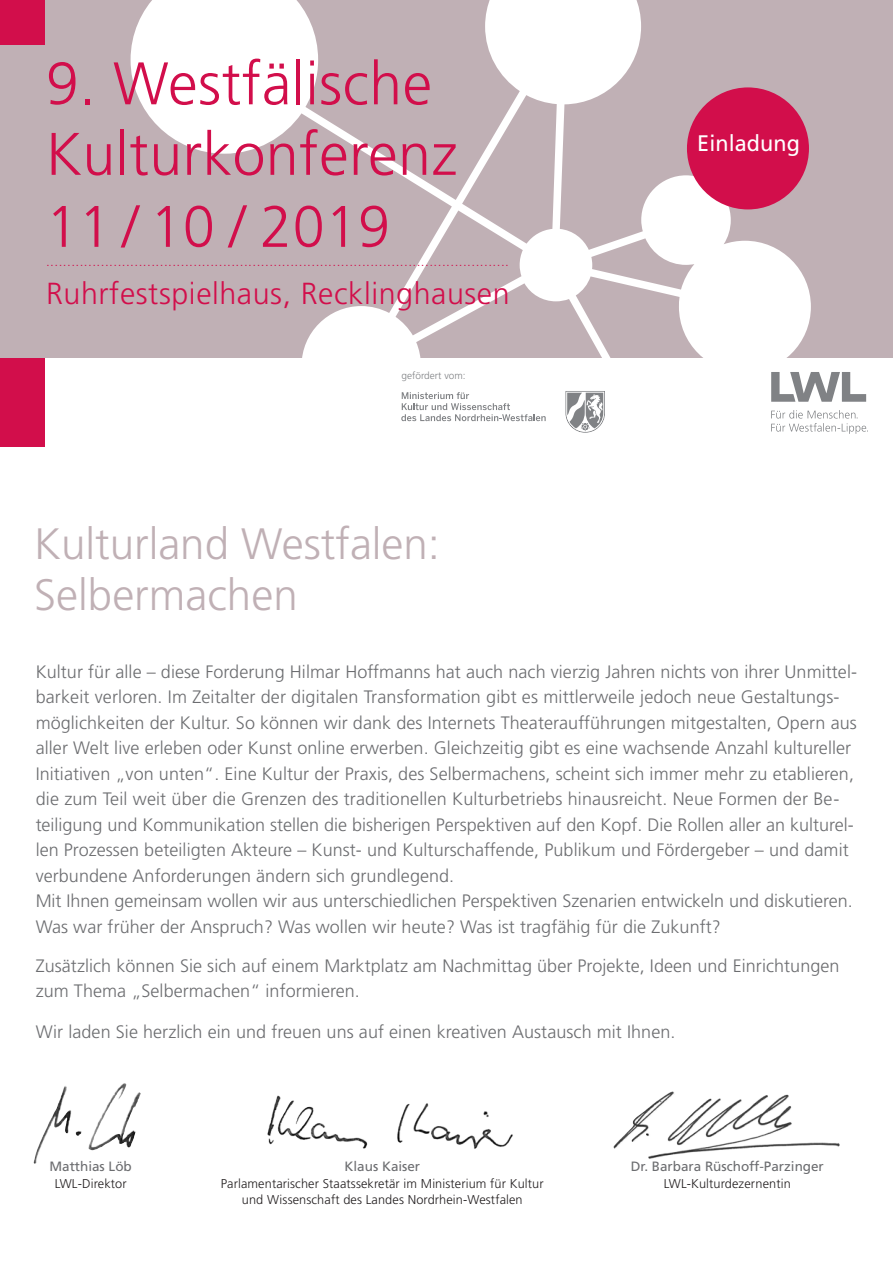
<style>
.page{position:relative;width:893px;height:1263px;background:#fff}
.page>*{position:absolute;margin:0;border:0;box-sizing:border-box;transform-origin:0 0}
.t1{font:300 60px/70.5px "Frutiger";letter-spacing:.01em;color:#d20e4b}
.t2{font:300 58.5px "Frutiger";letter-spacing:.015em;color:#d20e4b}
.t3{font:300 43.95px/51px "Frutiger";color:#c0b0b5}
.t4{font:300 30.45px "Frutiger";letter-spacing:.02em;color:#d20e4b}
.t5{font:22.5px "Frutiger";letter-spacing:.005em;color:#fff;scale:.96 1}
.t6{font:300 18px/25.5px "Frutiger";letter-spacing:.005em;color:#6c6d70}
.t7{font:300 13.5px "Frutiger";color:#d20e4b}
.t8{font:13.5px "Frutiger";color:#6c6d70}
.t9{font:300 12.75px/16.5px "Frutiger";letter-spacing:.01em;color:#231f20;text-align:center}
.t10{font:300 10.05px "Frutiger";color:#808285}
</style>
<div class="page">
<div style="left:0;top:357px;width:45px;height:89px;background:#d20e4b"></div>
<div style="left:0;top:0;width:893px;height:357px;background:#c0b0b5"></div>
<svg style="left:131px;top:0;width:680px;height:357px"></svg>
<svg style="left:771px;top:372px;width:95px;height:30px"></svg>
<svg style="left:771px;top:410px;width:97px;height:24px"></svg>
<div style="left:687px;top:87px;width:122px;height:122px;background:#d20e4b;border-radius:50%"></div>
<svg style="left:565px;top:391px;width:40px;height:42px"></svg>
<svg style="left:401px;top:392px;width:145px;height:29px"></svg>
<div style="left:0;top:0;width:45px;height:45px;background:#d20e4b"></div>
<img style="left:613px;top:1091px;width:172px;height:68px">
<img style="left:61px;top:1083px;width:80px;height:68px">
<img style="left:267px;top:1095px;width:222px;height:54px">
<h1 class="t1" style="left:46px;top:53px;width:413px">9. Westfälische<br>Kulturkonferenz</h1>
<h2 class="t2" style="left:46px;top:203px;width:345px">11 / 10 / 2019</h2>
<p class="t7" style="left:46px;top:256px;width:464px">..............................................................................................................</p>
<h3 class="t4" style="left:46px;top:281px;width:465px">Ruhrfestspielhaus, Recklinghausen</h3>
<p class="t10" style="left:402px;top:371px;width:65px">gefördert vom:</p>
<h3 class="t3" style="left:34px;top:522px;width:407px">Kulturland Westfalen:<br>Selbermachen</h3>
<p class="t5" style="left:697px;top:134px;width:108px">Einladung</p>
<p class="t6" style="left:36px;top:660px;width:823px">Kultur für alle – diese Forderung Hilmar Hoffmanns hat auch nach vierzig Jahren nichts von ihrer Unmittel&shy;barkeit verloren. Im Zeitalter der digitalen Transformation gibt es mittlerweile jedoch neue Gestaltungs&shy;möglichkeiten der Kultur. So können wir dank des Internets Theateraufführungen mitgestalten, Opern aus aller Welt live erleben oder Kunst online erwerben. Gleichzeitig gibt es eine wachsende Anzahl kultureller Initiativen „von unten“. Eine Kultur der Praxis, des Selbermachens, scheint sich immer mehr zu etablieren, die zum Teil weit über die Grenzen des traditionellen Kulturbetriebs hinausreicht. Neue Formen der Be - teiligung und Kommunikation stellen die bisherigen Perspektiven auf den Kopf. Die Rollen aller an kulturel&shy;len Prozessen beteiligten Akteure – Kunst- und Kulturschaffende, Publikum und Fördergeber – und damit verbundene Anforderungen ändern sich grundlegend.<br>Mit Ihnen gemeinsam wollen wir aus unterschiedlichen Perspektiven Szenarien entwickeln und diskutieren.<br>Was war früher der Anspruch? Was wollen wir heute? Was ist tragfähig für die Zukunft?</p>
<p class="t6" style="left:36px;top:954px;width:805px">Zusätzlich können Sie sich auf einem Marktplatz am Nachmittag über Projekte, Ideen und Einrichtungen zum Thema „Selbermachen“ informieren.</p>
<p class="t6" style="left:36px;top:1020px;width:641px">Wir laden Sie herzlich ein und freuen uns auf einen kreativen Austausch mit Ihnen.</p>
<p class="t8" style="left:49px;top:1161px;width:84px">Matthias Löb</p>
<p class="t9" style="left:55px;top:1176px;width:73px">LWL-Direktor</p>
<p class="t8" style="left:345px;top:1161px;width:77px">Klaus Kaiser</p>
<p class="t9" style="left:221px;top:1176px;width:324px">Parlamentarischer Staatssekretär im Ministerium für Kultur und Wissenschaft des Landes Nordrhein-Westfalen</p>
<p class="t8" style="left:631px;top:1161px;width:195px">Dr. Barbara Rüschoff-Parzinger</p>
<p class="t9" style="left:664px;top:1176px;width:129px">LWL-Kulturdezernentin</p>
</div>
